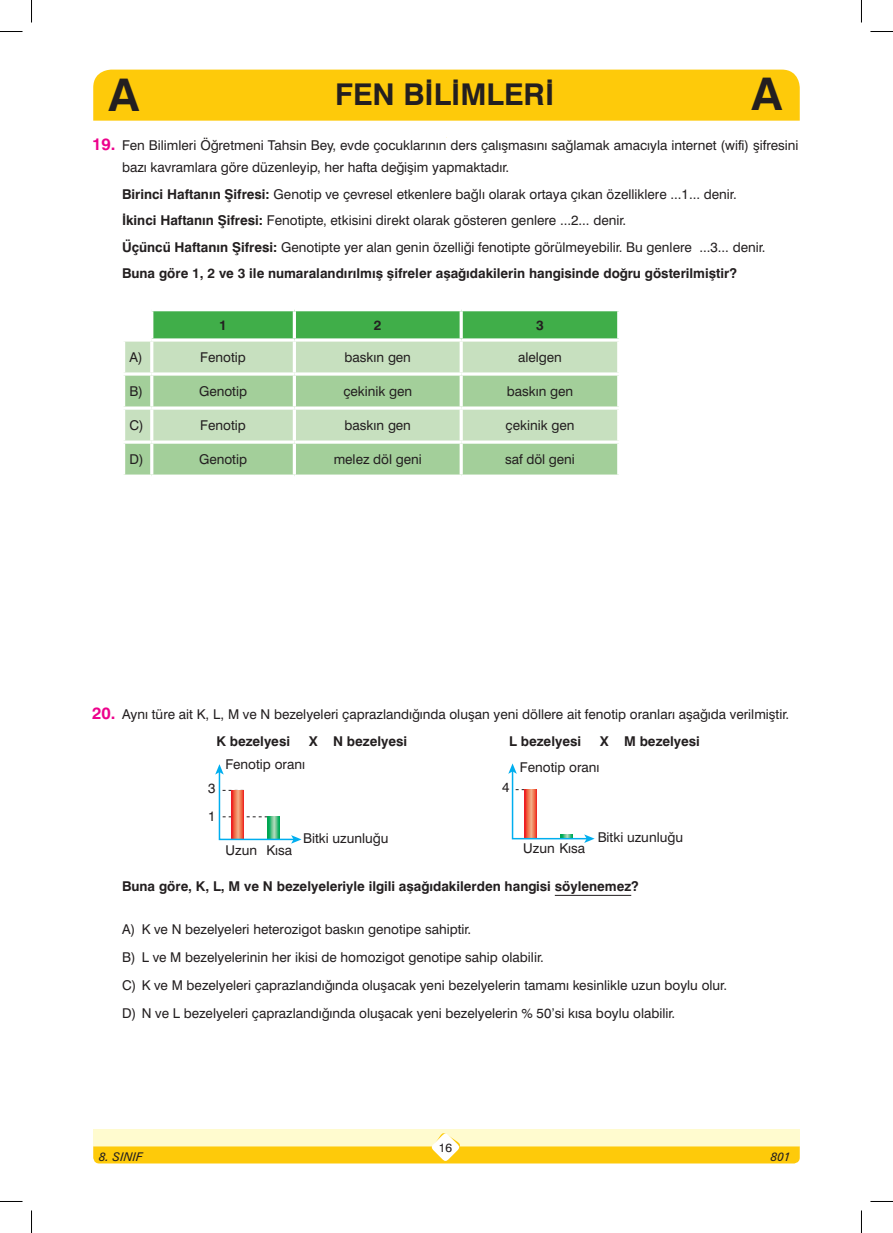
<style>
.page{position:relative;width:893px;height:1233px;background:#fff}
.page>*{position:absolute;margin:0;border:0;box-sizing:border-box;transform-origin:0 0}
.t1{font:45px "Swiss Bold Tr";color:#231f20}
.t2{font:30px "Swiss Bold Tr";color:#231f20}
.Soru_plain{font:13.5px/22.5px "Swiss Normal Tr";color:#231f20}
.ABCDE{font:13.5px "Swiss Normal Tr";color:#231f20}
.Soru_Bold{font:13.5px "Swiss Normal Tr";color:#231f20}
.Soru_Bold-2{font:13.5px "Swiss Bold Tr";color:#231f20}
.tablo_ici{font:13.5px "Swiss Normal Tr";color:#231f20}
.tablo_ici_üst{font:13.5px "Swiss Bold Tr";color:#231f20}
.t3{font:12px "Swiss Italic Tr";color:#231f20}
.t4{font:12px "Swiss Normal Tr";color:#231f20}
.s1{font-family:"Swiss Bold Tr";font-size:16.5px;color:#ed028c}
.s2{font-family:"Swiss Bold Tr"}
</style>
<div class="page">
<div style="left:93px;top:70px;width:706px;height:51px;background:#feca0a"></div>
<div style="left:93px;top:1129px;width:706px;height:17px;background:#fffbcf"></div>
<svg style="left:93px;top:1133px;width:706px;height:30px"></svg>
<hr style="left:554px;top:894px;width:77px;height:1px;background:#231f20">
<div style="left:153px;top:311px;width:464px;height:27px;background:#40ae49"></div>
<div style="left:125px;top:341px;width:492px;height:31px;background:#c7e0bf"></div>
<svg style="left:125px;top:375px;width:492px;height:99px;background:#b0d5a8"></svg>
<svg style="left:292px;top:311px;width:4px;height:27px"></svg>
<hr style="left:459px;top:311px;width:3px;height:27px;background:#fff">
<hr style="left:150px;top:341px;width:3px;height:31px;background:#fff">
<svg style="left:292px;top:341px;width:4px;height:31px"></svg>
<hr style="left:459px;top:341px;width:3px;height:31px;background:#fff">
<hr style="left:150px;top:375px;width:3px;height:31px;background:#fff">
<svg style="left:292px;top:375px;width:4px;height:31px"></svg>
<hr style="left:459px;top:375px;width:3px;height:31px;background:#fff">
<hr style="left:122px;top:406px;width:30px;height:3px;background:#fff">
<hr style="left:152px;top:406px;width:142px;height:3px;background:#fff">
<hr style="left:150px;top:409px;width:3px;height:31px;background:#fff">
<hr style="left:294px;top:406px;width:167px;height:3px;background:#fff">
<svg style="left:292px;top:409px;width:4px;height:31px"></svg>
<hr style="left:461px;top:406px;width:159px;height:3px;background:#fff">
<hr style="left:459px;top:409px;width:3px;height:31px;background:#fff">
<hr style="left:122px;top:440px;width:30px;height:3px;background:#fff">
<hr style="left:152px;top:440px;width:142px;height:3px;background:#fff">
<hr style="left:150px;top:443px;width:3px;height:31px;background:#fff">
<hr style="left:294px;top:440px;width:167px;height:3px;background:#fff">
<svg style="left:292px;top:443px;width:4px;height:31px"></svg>
<hr style="left:461px;top:440px;width:159px;height:3px;background:#fff">
<hr style="left:459px;top:443px;width:3px;height:31px;background:#fff">
<svg style="left:215px;top:764px;width:86px;height:79px"></svg>
<svg style="left:508px;top:763px;width:86px;height:79px"></svg>
<svg style="left:0;top:31px;width:22px;height:1px"></svg>
<svg style="left:870px;top:31px;width:22px;height:1px"></svg>
<svg style="left:0;top:1201px;width:22px;height:1px"></svg>
<svg style="left:870px;top:1201px;width:22px;height:1px"></svg>
<svg style="left:31px;top:0;width:1px;height:23px"></svg>
<svg style="left:31px;top:1210px;width:1px;height:22px"></svg>
<h1 class="t1" style="left:109px;top:67px;width:32px">A</h1>
<h2 class="t2" style="left:335px;top:76px;width:220px">FEN BİLİMLERİ</h2>
<h1 class="t1" style="left:751px;top:67px;width:32px">A</h1>
<p class="Soru_plain" style="left:122px;top:134px;width:677px;text-indent:-30px"><span class="s1">19.</span> Fen Bilimleri Öğretmeni Tahsin Bey, evde çocuklarının ders çalışmasını sağlamak amacıyla internet (wifi) şifresini bazı kavramlara göre düzenleyip, her hafta değişim yapmaktadır.</p>
<p class="Soru_Bold" style="left:122px;top:186px;width:616px"><span class="s2">Birinci Haftanın Şifresi:</span> Genotip ve çevresel etkenlere bağlı olarak ortaya çıkan özelliklere ...1... denir.</p>
<p class="Soru_Bold" style="left:122px;top:212px;width:505px"><span class="s2">İkinci Haftanın Şifresi:</span> Fenotipte, etkisini direkt olarak gösteren genlere ...2... denir.</p>
<p class="Soru_Bold" style="left:122px;top:239px;width:644px"><span class="s2">Üçüncü Haftanın Şifresi:</span> Genotipte yer alan genin özelliği fenotipte görülmeyebilir. Bu genlere ...3... denir.</p>
<p class="Soru_Bold-2" style="left:122px;top:265px;width:616px">Buna göre 1, 2 ve 3 ile numaralandırılmış şifreler aşağıdakilerin hangisinde doğru gösterilmiştir?</p>
<p class="tablo_ici_üst" style="left:219px;top:317px;width:9px">1</p>
<p class="tablo_ici_üst" style="left:374px;top:317px;width:9px">2</p>
<p class="tablo_ici_üst" style="left:536px;top:317px;width:9px">3</p>
<p class="tablo_ici" style="left:129px;top:349px;width:15px">A)</p>
<p class="tablo_ici" style="left:200px;top:349px;width:47px">Fenotip</p>
<p class="tablo_ici" style="left:344px;top:349px;width:68px">baskın gen</p>
<p class="tablo_ici" style="left:518px;top:349px;width:45px">alelgen</p>
<p class="tablo_ici" style="left:129px;top:383px;width:15px">B)</p>
<p class="tablo_ici" style="left:199px;top:383px;width:50px">Genotip</p>
<p class="tablo_ici" style="left:343px;top:383px;width:70px">çekinik gen</p>
<p class="tablo_ici" style="left:506px;top:383px;width:68px">baskın gen</p>
<p class="tablo_ici" style="left:129px;top:417px;width:16px">C)</p>
<p class="tablo_ici" style="left:200px;top:417px;width:47px">Fenotip</p>
<p class="tablo_ici" style="left:344px;top:417px;width:68px">baskın gen</p>
<p class="tablo_ici" style="left:505px;top:417px;width:70px">çekinik gen</p>
<p class="tablo_ici" style="left:129px;top:451px;width:16px">D)</p>
<p class="tablo_ici" style="left:199px;top:451px;width:50px">Genotip</p>
<p class="tablo_ici" style="left:333px;top:451px;width:90px">melez döl geni</p>
<p class="tablo_ici" style="left:505px;top:451px;width:71px">saf döl geni</p>
<p class="Soru_plain" style="left:92px;top:702px;width:698px"><span class="s1">20.</span> Aynı türe ait K, L, M ve N bezelyeleri çaprazlandığında oluşan yeni döllere ait fenotip oranları aşağıda verilmiştir.</p>
<p class="Soru_plain" style="left:225px;top:753px;width:81px">Fenotip oranı</p>
<p class="Soru_Bold-2" style="left:216px;top:733px;width:75px">K bezelyesi</p>
<p class="Soru_Bold-2" style="left:309px;top:733px;width:99px">X N bezelyesi</p>
<p class="Soru_Bold-2" style="left:509px;top:733px;width:73px">L bezelyesi</p>
<p class="Soru_Bold-2" style="left:600px;top:733px;width:101px">X M bezelyesi</p>
<p class="Soru_plain" style="left:519px;top:755px;width:81px">Fenotip oranı</p>
<p class="Soru_plain" style="left:208px;top:774px;width:9px;line-height:27.6px">3<br>1</p>
<p class="Soru_plain" style="left:225px;top:838px;width:68px">Uzun Kısa</p>
<p class="Soru_plain" style="left:303px;top:827px;width:87px">Bitki uzunluğu</p>
<p class="Soru_plain" style="left:502px;top:776px;width:9px">4</p>
<p class="Soru_plain" style="left:523px;top:836px;width:63px">Uzun Kısa</p>
<p class="Soru_plain" style="left:597px;top:826px;width:87px">Bitki uzunluğu</p>
<p class="Soru_Bold-2" style="left:122px;top:877px;width:518px">Buna göre, K, L, M ve N bezelyeleriyle ilgili aşağıdakilerden hangisi söylenemez?</p>
<p class="ABCDE" style="left:122px;top:921px;width:350px">A) K ve N bezelyeleri heterozigot baskın genotipe sahiptir.</p>
<p class="ABCDE" style="left:122px;top:949px;width:423px">B) L ve M bezelyelerinin her ikisi de homozigot genotipe sahip olabilir.</p>
<p class="ABCDE" style="left:122px;top:977px;width:606px">C) K ve M bezelyeleri çaprazlandığında oluşacak yeni bezelyelerin tamamı kesinlikle uzun boylu olur.</p>
<p class="ABCDE" style="left:122px;top:1005px;width:554px">D) N ve L bezelyeleri çaprazlandığında oluşacak yeni bezelyelerin % 50’si kısa boylu olabilir.</p>
<p class="t4" style="left:438px;top:1140px;width:15px">16</p>
<p class="t3" style="left:99px;top:1148px;width:45px">8. SINIF</p>
<p class="t3" style="left:770px;top:1148px;width:21px">801</p>
</div>
